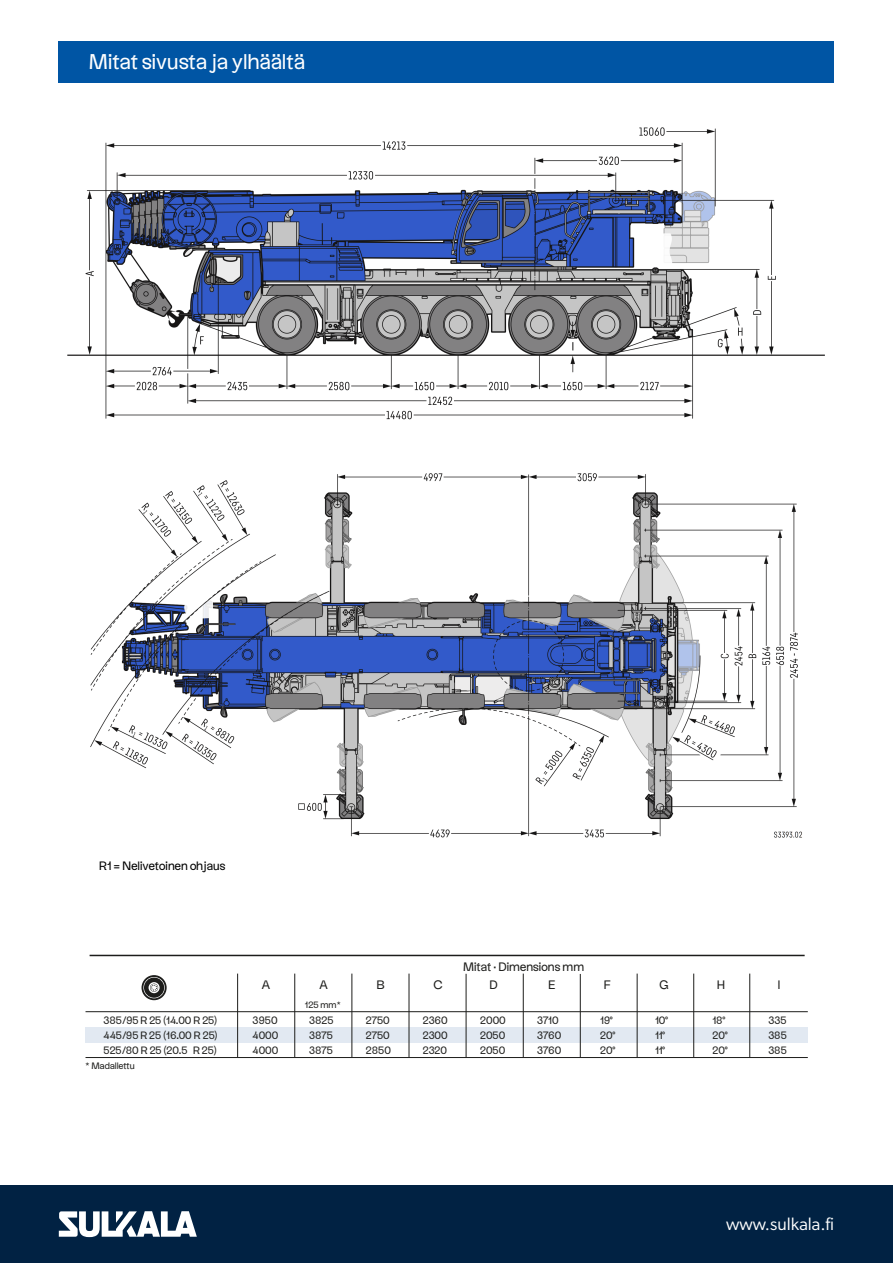
<style>
.page{position:relative;width:893px;height:1263px;background:#fff}
.page>*{position:absolute;margin:0;border:0;box-sizing:border-box;transform-origin:0 0}
.t1{font:21px "Uxum Grotesque";letter-spacing:-.03em;color:#fff}
.t2{font:18px "Gibson";color:#fff}
.t3{font:12px "Uxum Grotesque";letter-spacing:-.02em;color:#1d1d1b}
.t4{font:12px "Uxum Grotesque";letter-spacing:-.025em;color:#000}
.t5{font:10.5px/15px "Uxum Grotesque";letter-spacing:-.03em;color:#1d1d1b;text-align:justify}
.t6{font:9.15px "Uxum Grotesque";letter-spacing:-.045em;color:#1d1d1b}
.t7{font:9px "Uxum Grotesque";color:#1d1d1b}
</style>
<div class="page">
<img style="left:58px;top:55px;width:767px;height:365px">
<div style="left:0;top:1185px;width:893px;height:78px;background:#012243"></div>
<svg style="left:59px;top:1211px;width:138px;height:26px"></svg>
<div style="left:59px;top:41px;width:775px;height:42px;background:#0055a4"></div>
<img style="left:90px;top:473px;width:712px;height:365px">
<hr style="left:90px;top:955px;width:715px;height:1px;background:#1d1d1b">
<div style="left:86px;top:1027px;width:722px;height:15px;background:#e2e9f2"></div>
<svg style="left:142px;top:975px;width:25px;height:25px"></svg>
<hr style="left:237px;top:973px;width:1px;height:84px;background:#1d1d1b">
<hr style="left:294px;top:973px;width:1px;height:84px;background:#1d1d1b">
<hr style="left:351px;top:973px;width:1px;height:84px;background:#1d1d1b">
<hr style="left:409px;top:973px;width:1px;height:84px;background:#1d1d1b">
<hr style="left:466px;top:974px;width:1px;height:83px;background:#1d1d1b">
<hr style="left:86px;top:1011px;width:722px;height:1px;background:#1d1d1b">
<hr style="left:86px;top:1057px;width:722px;height:1px;background:#1d1d1b">
<hr style="left:523px;top:973px;width:1px;height:84px;background:#1d1d1b">
<hr style="left:580px;top:974px;width:1px;height:83px;background:#1d1d1b">
<hr style="left:637px;top:973px;width:1px;height:84px;background:#1d1d1b">
<hr style="left:693px;top:973px;width:1px;height:84px;background:#1d1d1b">
<hr style="left:749px;top:973px;width:1px;height:84px;background:#1d1d1b">
<h1 class="t1" style="left:89px;top:47px;width:218px">Mitat sivusta ja ylhäältä</h1>
<p class="t4" style="left:99px;top:858px;width:128px">R1 = Nelivetoinen ohjaus</p>
<p class="t3" style="left:463px;top:959px;width:123px">Mitat · Dimensions mm</p>
<p class="t3" style="left:262px;top:977px;width:11px">A</p>
<p class="t3" style="left:319px;top:977px;width:11px">A</p>
<p class="t3" style="left:377px;top:977px;width:10px">B</p>
<p class="t3" style="left:433px;top:977px;width:11px">C</p>
<p class="t3" style="left:490px;top:977px;width:10px">D</p>
<p class="t3" style="left:549px;top:977px;width:8px">E</p>
<p class="t3" style="left:604px;top:977px;width:8px">F</p>
<p class="t3" style="left:659px;top:977px;width:11px">G</p>
<p class="t3" style="left:717px;top:977px;width:9px">H</p>
<p class="t3" style="left:778px;top:977px;width:4px">I</p>
<p class="t7" style="left:305px;top:998px;width:37px">125 mm*</p>
<p class="t5" style="left:104px;top:1012px;width:116px">385/95 R 25 (14.00 R 25)<br>445/95 R 25 (16.00 R 25)<br>525/80 R 25 (20.5 R 25)</p>
<p class="t5" style="left:253px;top:1012px;width:27px">3950<br>4000<br>4000</p>
<p class="t5" style="left:309px;top:1012px;width:26px">3825<br>3875<br>3875</p>
<p class="t5" style="left:366px;top:1012px;width:27px">2750<br>2750<br>2850</p>
<p class="t5" style="left:423px;top:1012px;width:26px">2360<br>2300<br>2320</p>
<p class="t5" style="left:480px;top:1012px;width:27px">2000<br>2050<br>2050</p>
<p class="t5" style="left:537px;top:1012px;width:26px;text-align:left">3710<br>3760<br>3760</p>
<p class="t5" style="left:655px;top:1012px;width:15px;text-align:left">10°<br>11°<br>11°</p>
<p class="t5" style="left:600px;top:1012px;width:17px;text-align:left">19°<br>20°<br>20°</p>
<p class="t5" style="left:713px;top:1012px;width:17px;text-align:left">18°<br>20°<br>20°</p>
<p class="t5" style="left:768px;top:1012px;width:20px">335<br>385<br>385</p>
<p class="t6" style="left:86px;top:1059px;width:51px">* Madallettu</p>
<h2 class="t2" style="left:726px;top:1213px;width:109px">www.sulkala.fi</h2>
</div>
